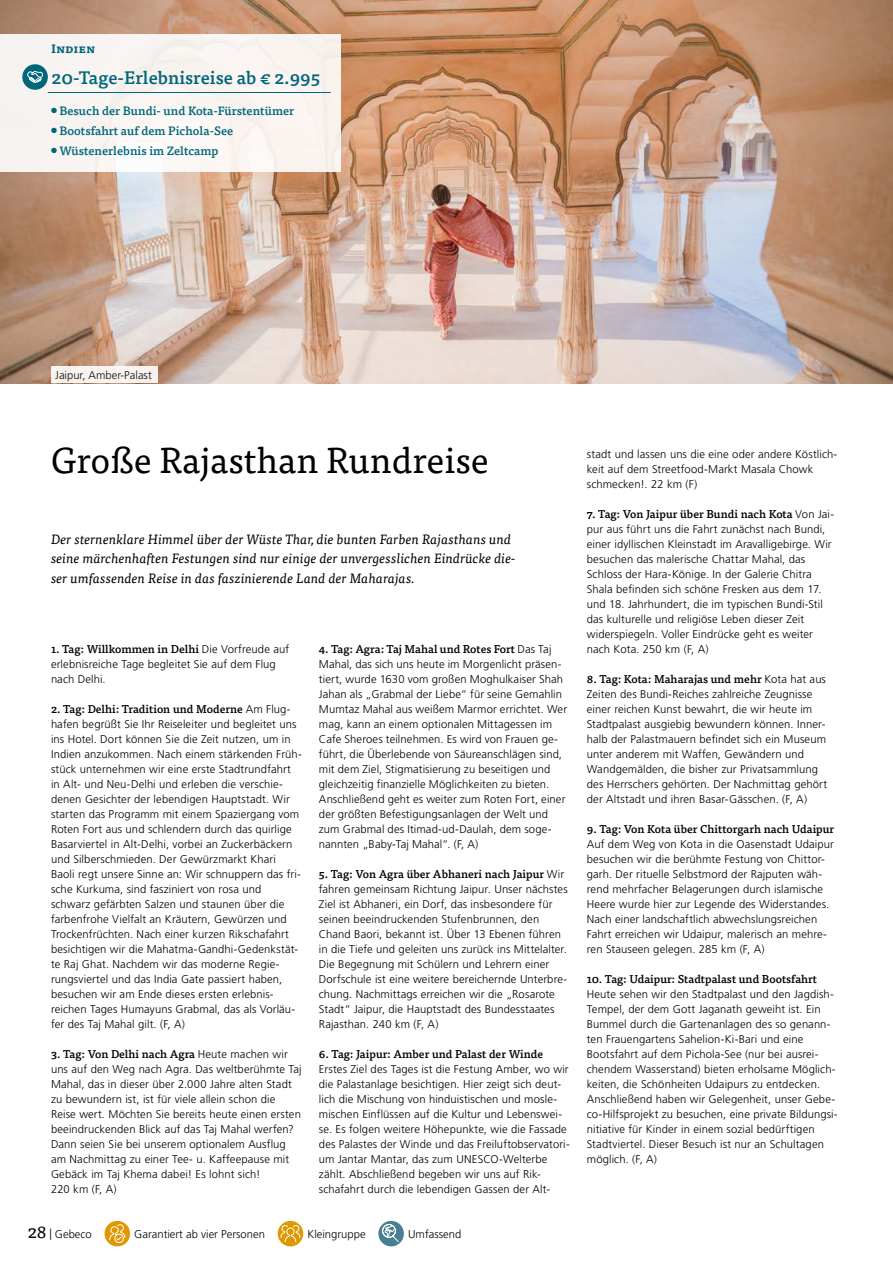
<style>
.page{position:relative;width:893px;height:1263px;background:#fff}
.page>*{position:absolute;margin:0;border:0;box-sizing:border-box;transform-origin:0 0}
.t1{font:36px "Tisa OT";color:#000}
.t2{font:500 18px "Tisa OT";color:#00667b}
.t3{font:italic 13.5px/19.5px "Tisa OT";letter-spacing:.005em;color:#000}
.t4{font:500 12px "Tisa OT";color:#00667b}
.t5{font:700 12px "Tisa OT";color:#00667b}
.t6{font:300 11.25px/15px "Frutiger LT Pro";letter-spacing:.01em;color:#000}
.t7{font:500 11.25px "Tisa OT";color:#000}
.s1{font-family:"Frutiger LT Pro";font-weight:300}
.s2{font-family:"Tisa OT";font-weight:400;font-size:18px}
</style>
<div class="page">
<img style="left:0;top:0;width:893px;height:383px">
<div style="left:0;top:34px;width:341px;height:138px;background:#f9f4f1"></div>
<hr style="left:48px;top:92px;width:283px;height:1px;background:#00667b">
<svg style="left:22px;top:64px;width:26px;height:26px"></svg>
<svg style="left:26px;top:70px;width:18px;height:14px"></svg>
<div style="left:51px;top:366px;width:106px;height:17px;background:#f7f3f0"></div>
<div style="left:105px;top:1221px;width:25px;height:25px;background:#e09700;border-radius:50%"></div>
<svg style="left:109px;top:1224px;width:17px;height:19px"></svg>
<div style="left:278px;top:1221px;width:25px;height:25px;background:#e09700;border-radius:50%"></div>
<svg style="left:280px;top:1225px;width:21px;height:17px"></svg>
<div style="left:378px;top:1221px;width:26px;height:25px;background:#487f92;border-radius:50%"></div>
<svg style="left:382px;top:1224px;width:18px;height:18px"></svg>
<p class="t5" style="left:51px;top:41px;width:46px">Indien</p>
<h2 class="t2" style="left:52px;top:66px;width:270px">20-Tage-Erlebnisreise ab € 2.995</h2>
<p class="t4" style="left:51px;top:103px;width:245px">● Besuch der Bundi- und Kota-Fürstentümer</p>
<p class="t4" style="left:51px;top:123px;width:184px">● Bootsfahrt auf dem Pichola-See</p>
<p class="t4" style="left:51px;top:143px;width:169px">● Wüstenerlebnis im Zeltcamp</p>
<p class="t6" style="left:55px;top:368px;width:98px">Jaipur, Amber-Palast</p>
<h1 class="t1" style="left:51px;top:439px;width:439px">Große Rajasthan Rundreise</h1>
<p class="t3" style="left:51px;top:529px;width:466px">Der sternenklare Himmel über der Wüste Thar, die bunten Farben Rajasthans und seine märchenhaften Festungen sind nur einige der unvergesslichen Eindrücke die&shy;ser umfassenden Reise in das faszinierende Land der Maharajas.</p>
<p class="t7" style="left:51px;top:642px;width:240px">1. Tag: Willkommen in Delhi <span class="s1">Die Vorfreude auf</span></p>
<p class="t6" style="left:51px;top:657px;width:226px">erlebnisreiche Tage begleitet Sie auf dem Flug nach Delhi.</p>
<p class="t7" style="left:51px;top:702px;width:241px">2. Tag: Delhi: Tradition und Moderne <span class="s1">Am Flug-</span></p>
<p class="t6" style="left:51px;top:717px;width:252px">hafen begrüßt Sie Ihr Reiseleiter und begleitet uns ins Hotel. Dort können Sie die Zeit nutzen, um in Indien anzukommen. Nach einem stärkenden Früh&shy;stück unternehmen wir eine erste Stadtrundfahrt in Alt- und Neu-Delhi und erleben die verschie&shy;denen Gesichter der lebendigen Hauptstadt. Wir starten das Programm mit einem Spaziergang vom Roten Fort aus und schlendern durch das quirlige Basarviertel in Alt-Delhi, vorbei an Zuckerbäckern und Silberschmieden. Der Gewürzmarkt Khari Baoli regt unsere Sinne an: Wir schnuppern das fri&shy;sche Kurkuma, sind fasziniert von rosa und schwarz gefärbten Salzen und staunen über die farbenfrohe Vielfalt an Kräutern, Gewürzen und Trockenfrüchten. Nach einer kurzen Rikschafahrt besichtigen wir die Mahatma-Gandhi-Gedenkstät&shy;te Raj Ghat. Nachdem wir das moderne Regie&shy;rungsviertel und das India Gate passiert haben, besuchen wir am Ende dieses ersten erlebnis&shy;reichen Tages Humayuns Grabmal, das als Vorläu&shy;fer des Taj Mahal gilt. (F, A)</p>
<p class="t7" style="left:51px;top:1047px;width:238px">3. Tag: Von Delhi nach Agra <span class="s1">Heute machen wir</span></p>
<p class="t6" style="left:51px;top:1062px;width:252px">uns auf den Weg nach Agra. Das weltberühmte Taj Mahal, das in dieser über 2.000 Jahre alten Stadt zu bewundern ist, ist für viele allein schon die Reise wert. Möchten Sie bereits heute einen ersten beeindruckenden Blick auf das Taj Mahal werfen?<br>Dann seien Sie bei unserem optionalem Ausflug am Nachmittag zu einer Tee- u. Kaffeepause mit Gebäck im Taj Khema dabei! Es lohnt sich!<br>220 km (F, A)</p>
<p class="t7" style="left:319px;top:642px;width:234px">4. Tag: Agra: Taj Mahal und Rotes Fort <span class="s1">Das Taj</span></p>
<p class="t6" style="left:319px;top:657px;width:250px">Mahal, das sich uns heute im Morgenlicht präsen&shy;tiert, wurde 1630 vom großen Moghulkaiser Shah Jahan als „Grabmal der Liebe“ für seine Gemahlin Mumtaz Mahal aus weißem Marmor errichtet. Wer mag, kann an einem optionalen Mittagessen im Cafe Sheroes teilnehmen. Es wird von Frauen ge&shy;führt, die Überlebende von Säureanschlägen sind, mit dem Ziel, Stigmatisierung zu beseitigen und gleichzeitig finanzielle Möglichkeiten zu bieten.<br>Anschließend geht es weiter zum Roten Fort, einer der größten Befestigungsanlagen der Welt und zum Grabmal des Itimad-ud-Daulah, dem soge&shy;nannten „Baby-Taj Mahal“. (F, A)</p>
<p class="t7" style="left:319px;top:867px;width:247px">5. Tag: Von Agra über Abhaneri nach Jaipur <span class="s1">Wir</span></p>
<p class="t6" style="left:319px;top:882px;width:250px">fahren gemeinsam Richtung Jaipur. Unser nächstes Ziel ist Abhaneri, ein Dorf, das insbesondere für seinen beeindruckenden Stufenbrunnen, den Chand Baori, bekannt ist. Über 13 Ebenen führen in die Tiefe und geleiten uns zurück ins Mittelalter.<br>Die Begegnung mit Schülern und Lehrern einer Dorfschule ist eine weitere bereichernde Unterbre&shy;chung. Nachmittags erreichen wir die „Rosarote Stadt“ Jaipur, die Hauptstadt des Bundesstaates Rajasthan. 240 km (F, A)</p>
<p class="t7" style="left:319px;top:1047px;width:226px">6. Tag: Jaipur: Amber und Palast der Winde</p>
<p class="t6" style="left:319px;top:1062px;width:252px">Erstes Ziel des Tages ist die Festung Amber, wo wir die Palastanlage besichtigen. Hier zeigt sich deut&shy;lich die Mischung von hinduistischen und mosle&shy;mischen Einflüssen auf die Kultur und Lebenswei&shy;se. Es folgen weitere Höhepunkte, wie die Fassade des Palastes der Winde und das Freiluftobservatori&shy;um Jantar Mantar, das zum UNESCO-Welterbe zählt. Abschließend begeben wir uns auf Rik&shy;schafahrt durch die lebendigen Gassen der Alt-</p>
<p class="t6" style="left:28px;top:1227px;width:65px"><span class="s2">28</span> | Gebeco</p>
<p class="t6" style="left:134px;top:1226px;width:132px">Garantiert ab vier Personen</p>
<p class="t6" style="left:307px;top:1226px;width:60px">Kleingruppe</p>
<p class="t6" style="left:408px;top:1226px;width:55px">Umfassend</p>
<p class="t6" style="left:587px;top:447px;width:252px">stadt und lassen uns die eine oder andere Köstlich&shy;keit auf dem Streetfood-Markt Masala Chowk schmecken!. 22 km (F)</p>
<p class="t7" style="left:587px;top:507px;width:249px">7. Tag: Von Jaipur über Bundi nach Kota <span class="s1">Von Jai-</span></p>
<p class="t6" style="left:587px;top:522px;width:246px">pur aus führt uns die Fahrt zunächst nach Bundi, einer idyllischen Kleinstadt im Aravalligebirge. Wir besuchen das malerische Chattar Mahal, das Schloss der Hara-Könige. In der Galerie Chitra Shala befinden sich schöne Fresken aus dem 17. und 18. Jahrhundert, die im typischen Bundi-Stil das kulturelle und religiöse Leben dieser Zeit widerspiegeln. Voller Eindrücke geht es weiter nach Kota. 250 km (F, A)</p>
<p class="t7" style="left:587px;top:672px;width:241px">8. Tag: Kota: Maharajas und mehr <span class="s1">Kota hat aus</span></p>
<p class="t6" style="left:587px;top:687px;width:242px">Zeiten des Bundi-Reiches zahlreiche Zeugnisse einer reichen Kunst bewahrt, die wir heute im Stadtpalast ausgiebig bewundern können. Inner&shy;halb der Palastmauern befindet sich ein Museum unter anderem mit Waffen, Gewändern und Wandgemälden, die bisher zur Privatsammlung des Herrschers gehörten. Der Nachmittag gehört der Altstadt und ihren Basar-Gässchen. (F, A)</p>
<p class="t7" style="left:587px;top:822px;width:249px">9. Tag: Von Kota über Chittorgarh nach Udaipur</p>
<p class="t6" style="left:587px;top:837px;width:248px">Auf dem Weg von Kota in die Oasenstadt Udaipur besuchen wir die berühmte Festung von Chittor&shy;garh. Der rituelle Selbstmord der Rajputen wäh&shy;rend mehrfacher Belagerungen durch islamische Heere wurde hier zur Legende des Widerstandes.<br>Nach einer landschaftlich abwechslungsreichen Fahrt erreichen wir Udaipur, malerisch an mehre&shy;ren Stauseen gelegen. 285 km (F, A)</p>
<p class="t7" style="left:587px;top:972px;width:232px">10. Tag: Udaipur: Stadtpalast und Bootsfahrt</p>
<p class="t6" style="left:587px;top:987px;width:252px">Heute sehen wir den Stadtpalast und den Jagdish-Tempel, der dem Gott Jaganath geweiht ist. Ein Bummel durch die Gartenanlagen des so genann&shy;ten Frauengartens Sahelion-Ki-Bari und eine Bootsfahrt auf dem Pichola-See (nur bei ausrei&shy;chendem Wasserstand) bieten erholsame Möglich&shy;keiten, die Schönheiten Udaipurs zu entdecken.<br>Anschließend haben wir Gelegenheit, unser Gebe&shy;co-Hilfsprojekt zu besuchen, eine private Bildungsi&shy;nitiative für Kinder in einem sozial bedürftigen Stadtviertel. Dieser Besuch ist nur an Schultagen möglich. (F, A)</p>
</div>
